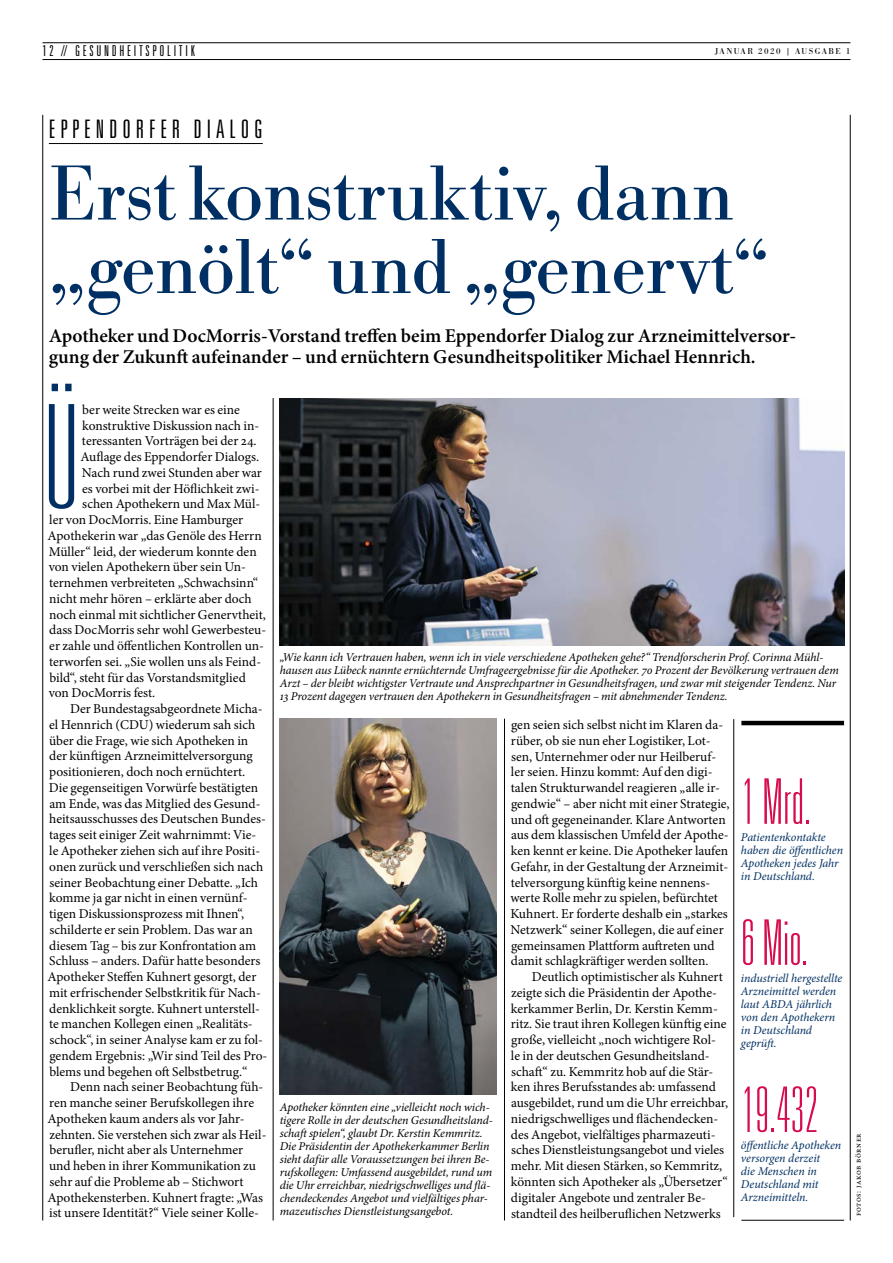
<style>
.page{position:relative;width:893px;height:1263px;background:#fff}
.page>*{position:absolute;margin:0;border:0;box-sizing:border-box;transform-origin:0 0}
.t1{font:100 ultra-condensed 144.45px "Univers LT Std";color:#003063}
.t2{font:81px/73.5px "Bodoni URW";letter-spacing:-.005em;color:#003063}
.t3{font:100 ultra-condensed 63px "Univers LT Std";color:#d60c4d}
.t4{font:300 ultra-condensed 25.5px "Univers LT Std";letter-spacing:.19em;color:#000}
.t5{font:600 19.5px/21px "Minion Pro";color:#000}
.t6{font:300 ultra-condensed 15px "Univers LT Std";letter-spacing:.18em;color:#000}
.t7{font:13.5px/15.8px "Minion Pro";color:#000}
.t8{font:italic 12px/13px "Minion Pro";letter-spacing:-.005em;color:#000}
.t9{font:italic 12px/13px "Minion Pro";letter-spacing:-.005em;color:#003063}
.t10{font:9px "Bodoni URW";letter-spacing:.16em;color:#000}
.t11{font:8.25px "Minion Pro";letter-spacing:.065em;color:#000}
</style>
<div class="page">
<hr style="left:42px;top:115px;width:1px;height:1105px;background:#000">
<hr style="left:850px;top:115px;width:1px;height:1105px;background:#000">
<hr style="left:43px;top:42px;width:807px;height:1px;background:#000">
<hr style="left:43px;top:59px;width:807px;height:1px;background:#000">
<hr style="left:733px;top:719px;width:1px;height:498px;background:#000">
<hr style="left:273px;top:398px;width:1px;height:822px;background:#000">
<hr style="left:504px;top:719px;width:1px;height:501px;background:#000">
<hr style="left:49px;top:143px;width:214px;height:1px;background:#000">
<hr style="left:741px;top:1220px;width:103px;height:1px;background:#000">
<img style="left:279px;top:398px;width:566px;height:247px">
<img style="left:280px;top:718px;width:217px;height:377px">
<hr style="left:741px;top:721px;width:103px;height:4px;background:#000">
<p class="t6" style="left:43px;top:43px;width:154px">12 // GESUNDHEITSPOLITIK</p>
<p class="t10" style="left:715px;top:46px;width:137px">JANUAR 2020 | AUSGABE 1</p>
<h3 class="t4" style="left:49px;top:115px;width:215px">EPPENDORFER DIALOG</h3>
<h2 class="t2" style="left:49px;top:157px;width:722px">Erst konstruktiv, dann „genölt“ und „genervt“</h2>
<h3 class="t5" style="left:49px;top:325px;width:749px">Apotheker und DocMorris-Vorstand treffen beim Eppendorfer Dialog zur Arzneimittelversor&shy;gung der Zukunft aufeinander – und ernüchtern Gesundheitspolitiker Michael Hennrich.</h3>
<h1 class="t1" style="left:44px;top:384px;width:36px">Ü</h1>
<p class="t7" style="left:82px;top:402px;width:159px">ber weite Strecken war es eine</p>
<p class="t7" style="left:82px;top:417px;width:179px">konstruktive Diskussion nach in-</p>
<p class="t7" style="left:82px;top:433px;width:176px">teressanten Vorträgen bei der 24.</p>
<p class="t7" style="left:81px;top:449px;width:180px">Auflage des Eppendorfer Dialogs.</p>
<p class="t7" style="left:82px;top:465px;width:182px">Nach rund zwei Stunden aber war</p>
<p class="t7" style="left:82px;top:480px;width:179px">es vorbei mit der Höflichkeit zwi-</p>
<p class="t7" style="left:82px;top:496px;width:180px">schen Apothekern und Max Mül-</p>
<p class="t7" style="left:49px;top:512px;width:195px">ler von DocMorris. Eine Hamburger</p>
<p class="t7" style="left:48px;top:528px;width:216px">Apothekerin war „das Genöle des Herrn</p>
<p class="t7" style="left:49px;top:543px;width:209px">Müller“ leid, der wiederum konnte den</p>
<p class="t7" style="left:49px;top:559px;width:199px">von vielen Apothekern über sein Un-</p>
<p class="t7" style="left:49px;top:575px;width:211px">ternehmen verbreiteten „Schwachsinn“</p>
<p class="t7" style="left:49px;top:591px;width:204px">nicht mehr hören – erklärte aber doch</p>
<p class="t7" style="left:49px;top:606px;width:218px">noch einmal mit sichtlicher Genervtheit,</p>
<p class="t7" style="left:49px;top:622px;width:218px">dass DocMorris sehr wohl Gewerbesteu-</p>
<p class="t7" style="left:49px;top:638px;width:216px">er zahle und öffentlichen Kontrollen un-</p>
<p class="t7" style="left:49px;top:654px;width:214px">terworfen sei. „Sie wollen uns als Feind-</p>
<p class="t7" style="left:49px;top:669px;width:198px">bild“, steht für das Vorstandsmitglied</p>
<p class="t7" style="left:49px;top:685px;width:108px">von DocMorris fest.</p>
<p class="t7" style="left:70px;top:701px;width:194px">Der Bundestagsabgeordnete Micha-</p>
<p class="t7" style="left:49px;top:717px;width:208px">el Hennrich (CDU) wiederum sah sich</p>
<p class="t7" style="left:49px;top:732px;width:201px">über die Frage, wie sich Apotheken in</p>
<p class="t7" style="left:49px;top:748px;width:205px">der künftigen Arzneimittelversorgung</p>
<p class="t7" style="left:49px;top:764px;width:198px">positionieren, doch noch ernüchtert.</p>
<p class="t7" style="left:49px;top:780px;width:211px">Die gegenseitigen Vorwürfe bestätigten</p>
<p class="t7" style="left:49px;top:795px;width:213px">am Ende, was das Mitglied des Gesund-</p>
<p class="t7" style="left:49px;top:811px;width:218px">heitsausschusses des Deutschen Bundes-</p>
<p class="t7" style="left:49px;top:827px;width:209px">tages seit einiger Zeit wahrnimmt: Vie-</p>
<p class="t7" style="left:49px;top:843px;width:212px">le Apotheker ziehen sich auf ihre Positi-</p>
<p class="t7" style="left:49px;top:859px;width:216px">onen zurück und verschließen sich nach</p>
<p class="t7" style="left:49px;top:874px;width:210px">seiner Beobachtung einer Debatte. „Ich</p>
<p class="t7" style="left:49px;top:890px;width:200px">komme ja gar nicht in einen vernünf-</p>
<p class="t7" style="left:49px;top:906px;width:197px">tigen Diskussionsprozess mit Ihnen“,</p>
<p class="t7" style="left:49px;top:922px;width:205px">schilderte er sein Problem. Das war an</p>
<p class="t7" style="left:49px;top:937px;width:208px">diesem Tag – bis zur Konfrontation am</p>
<p class="t7" style="left:49px;top:953px;width:213px">Schluss – anders. Dafür hatte besonders</p>
<p class="t7" style="left:48px;top:969px;width:210px">Apotheker Steffen Kuhnert gesorgt, der</p>
<p class="t7" style="left:49px;top:985px;width:213px">mit erfrischender Selbstkritik für Nach-</p>
<p class="t7" style="left:49px;top:1000px;width:212px">denklichkeit sorgte. Kuhnert unterstell-</p>
<p class="t7" style="left:49px;top:1016px;width:205px">te manchen Kollegen einen „Realitäts-</p>
<p class="t7" style="left:49px;top:1032px;width:215px">schock“, in seiner Analyse kam er zu fol-</p>
<p class="t7" style="left:49px;top:1048px;width:219px">gendem Ergebnis: „Wir sind Teil des Pro-</p>
<p class="t7" style="left:49px;top:1063px;width:200px">blems und begehen oft Selbstbetrug.“</p>
<p class="t7" style="left:70px;top:1079px;width:195px">Denn nach seiner Beobachtung füh-</p>
<p class="t7" style="left:49px;top:1095px;width:206px">ren manche seiner Berufskollegen ihre</p>
<p class="t7" style="left:48px;top:1111px;width:199px">Apotheken kaum anders als vor Jahr-</p>
<p class="t7" style="left:49px;top:1126px;width:219px">zehnten. Sie verstehen sich zwar als Heil-</p>
<p class="t7" style="left:49px;top:1142px;width:195px">berufler, nicht aber als Unternehmer</p>
<p class="t7" style="left:49px;top:1158px;width:209px">und heben in ihrer Kommunikation zu</p>
<p class="t7" style="left:49px;top:1174px;width:196px">sehr auf die Probleme ab – Stichwort</p>
<p class="t7" style="left:48px;top:1189px;width:217px">Apothekensterben. Kuhnert fragte: „Was</p>
<p class="t7" style="left:49px;top:1205px;width:211px">ist unsere Identität?“ Viele seiner Kolle-</p>
<p class="t8" style="left:280px;top:651px;width:561px">„Wie kann ich Vertrauen haben, wenn ich in viele verschiedene Apotheken gehe?“ Trendforscherin Prof. Corinna Mühl&shy;hausen aus Lübeck nannte ernüchternde Umfrageergebnisse für die Apotheker. 70 Prozent der Bevölkerung vertrauen dem Arzt – der bleibt wichtigster Vertraute und Ansprechpartner in Gesundheitsfragen, und zwar mit steigender Tendenz. Nur 13 Prozent dagegen vertrauen den Apothekern in Gesundheitsfragen – mit abnehmender Tendenz.</p>
<p class="t8" style="left:280px;top:1100px;width:215px">Apotheker könnten eine „vielleicht noch wich&shy;tigere Rolle in der deutschen Gesundheitsland&shy;schaft spielen“, glaubt Dr. Kerstin Kemmritz.<br>Die Präsidentin der Apothekerkammer Berlin sieht dafür alle Voraussetzungen bei ihren Be&shy;rufskollegen: Umfassend ausgebildet, rund um die Uhr erreichbar, niedrigschwelliges und flä&shy;chendeckendes Angebot und vielfältiges phar&shy;mazeutisches Dienstleistungsangebot.</p>
<p class="t7" style="left:510px;top:717px;width:221px">gen seien sich selbst nicht im Klaren da&shy;rüber, ob sie nun eher Logistiker, Lot&shy;sen, Unternehmer oder nur Heilberuf&shy;ler seien. Hinzu kommt: Auf den digi&shy;talen Strukturwandel reagieren „alle ir&shy;gendwie“ – aber nicht mit einer Strategie, und oft gegeneinander. Klare Antworten aus dem klassischen Umfeld der Apothe&shy;ken kennt er keine. Die Apotheker laufen Gefahr, in der Gestaltung der Arzneimit&shy;telversorgung künftig keine nennens&shy;werte Rolle mehr zu spielen, befürchtet Kuhnert. Er forderte deshalb ein „starkes Netzwerk“ seiner Kollegen, die auf einer gemeinsamen Plattform auftreten und damit schlagkräftiger werden sollten.</p>
<p class="t7" style="left:511px;top:969px;width:219px;text-indent:21px">Deutlich optimistischer als Kuhnert zeigte sich die Präsidentin der Apothe&shy;kerkammer Berlin, Dr. Kerstin Kemm&shy;ritz. Sie traut ihren Kollegen künftig eine große, vielleicht „noch wichtigere Rol&shy;le in der deutschen Gesundheitsland&shy;schaft“ zu. Kemmritz hob auf die Stär&shy;ken ihres Berufsstandes ab: umfassend ausgebildet, rund um die Uhr erreichbar, niedrigschwelliges und flächendecken&shy;des Angebot, vielfältiges pharmazeuti&shy;sches Dienstleistungsangebot und vieles mehr. Mit diesen Stärken, so Kemmritz, könnten sich Apotheker als „Übersetzer“ digitaler Angebote und zentraler Be&shy;standteil des heilberuflichen Netzwerks</p>
<h3 class="t3" style="left:741px;top:769px;width:72px">1 Mrd.</h3>
<p class="t9" style="left:741px;top:831px;width:104px">Patientenkontakte haben die öffentlichen<br>Apotheken jedes Jahr in Deutschland.</p>
<h3 class="t3" style="left:741px;top:910px;width:68px">6 Mio.</h3>
<p class="t9" style="left:741px;top:972px;width:103px">industriell hergestellte<br>Arzneimittel werden laut ABDA jährlich von den Apothekern in Deutschland geprüft.</p>
<h3 class="t3" style="left:741px;top:1077px;width:79px">19.432</h3>
<p class="t9" style="left:741px;top:1139px;width:102px">öffentliche Apotheken versorgen derzeit<br>die Menschen in<br>Deutschland mit<br>Arzneimitteln.</p>
<p class="t11" style="left:852px;top:1216px;width:84px;rotate:-90deg">Fotos: Jakob Börner</p>
</div>
